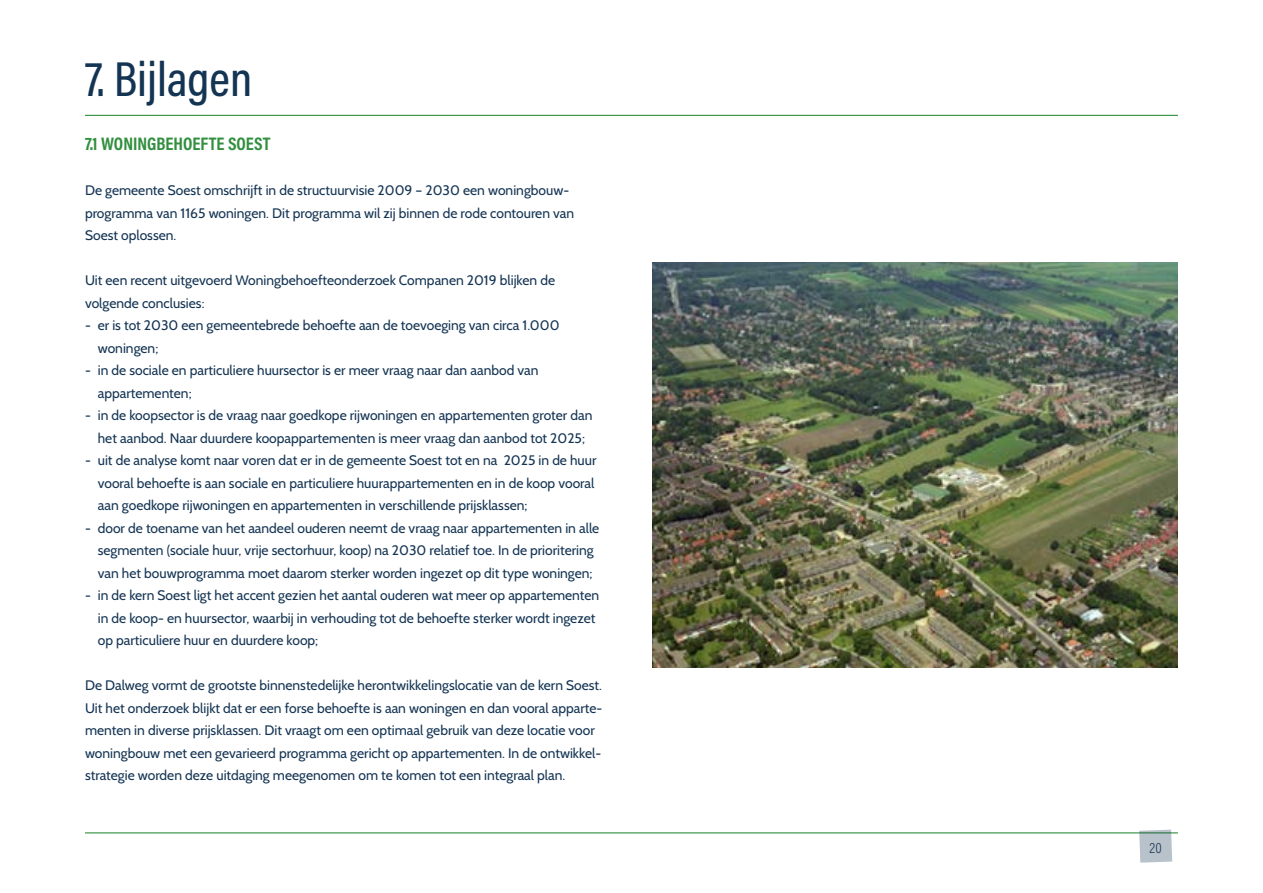
<style>
.page{position:relative;width:1263px;height:893px;background:#fff}
.page>*{position:absolute;margin:0;border:0;box-sizing:border-box;transform-origin:0 0}
.t1{font:500 49.5px "Acumin Pro Cond";color:#143453}
.t2{font:700 18.3px "Acumin Pro Cond";color:#318f3e}
.t3{font:300 15px "Acumin Pro Cond";color:#203a58}
.t4{font:13.8px/22.5px "Cabin";color:#143453}
</style>
<div class="page">
<hr style="left:85px;top:832px;width:1093px;height:1px;background:#318f3e">
<svg style="left:1139px;top:830px;width:33px;height:33px"></svg>
<hr style="left:85px;top:115px;width:1093px;height:1px;background:#318f3e">
<img style="left:653px;top:263px;width:525px;height:405px">
<h1 class="t1" style="left:85px;top:47px;width:169px">7. Bijlagen</h1>
<h2 class="t2" style="left:85px;top:132px;width:187px">7.1 WONINGBEHOEFTE SOEST</h2>
<p class="t4" style="left:85px;top:179px;width:491px">De gemeente Soest omschrijft in de structuurvisie 2009 – 2030 een woningbouw&shy;programma van 1165 woningen. Dit programma wil zij binnen de rode contouren van<br>Soest oplossen.</p>
<p class="t4" style="left:85px;top:269px;width:472px">Uit een recent uitgevoerd Woningbehoefteonderzoek Companen 2019 blijken de volgende conclusies:</p>
<p class="t4" style="left:98px;top:314px;width:463px;text-indent:-13px">- er is tot 2030 een gemeentebrede behoefte aan de toevoeging van circa 1.000 woningen;</p>
<p class="t4" style="left:98px;top:359px;width:442px;text-indent:-13px">- in de sociale en particuliere huursector is er meer vraag naar dan aanbod van appartementen;</p>
<p class="t4" style="left:85px;top:404px;width:509px;text-align:center">- in de koopsector is de vraag naar goedkope rijwoningen en appartementen groter dan het aanbod. Naar duurdere koopappartementen is meer vraag dan aanbod tot 2025;</p>
<p class="t4" style="left:98px;top:449px;width:500px;text-indent:-13px">- uit de analyse komt naar voren dat er in de gemeente Soest tot en na 2025 in de huur vooral behoefte is aan sociale en particuliere huurappartementen en in de koop vooral aan goedkope rijwoningen en appartementen in verschillende prijsklassen;</p>
<p class="t4" style="left:85px;top:516px;width:516px;text-align:center">- door de toename van het aandeel ouderen neemt de vraag naar appartementen in alle segmenten (sociale huur, vrije sectorhuur, koop) na 2030 relatief toe. In de prioritering van het bouwprogramma moet daarom sterker worden ingezet op dit type woningen;</p>
<p class="t4" style="left:98px;top:584px;width:503px;text-indent:-13px">- in de kern Soest ligt het accent gezien het aantal ouderen wat meer op appartementen in de koop- en huursector, waarbij in verhouding tot de behoefte sterker wordt ingezet op particuliere huur en duurdere koop;</p>
<p class="t4" style="left:85px;top:674px;width:519px">De Dalweg vormt de grootste binnenstedelijke herontwikkelingslocatie van de kern Soest.<br>Uit het onderzoek blijkt dat er een forse behoefte is aan woningen en dan vooral apparte&shy;menten in diverse prijsklassen. Dit vraagt om een optimaal gebruik van deze locatie voor woningbouw met een gevarieerd programma gericht op appartementen. In de ontwikkel&shy;strategie worden deze uitdaging meegenomen om te komen tot een integraal plan.</p>
<p class="t3" style="left:1150px;top:838px;width:14px">20</p>
</div>
